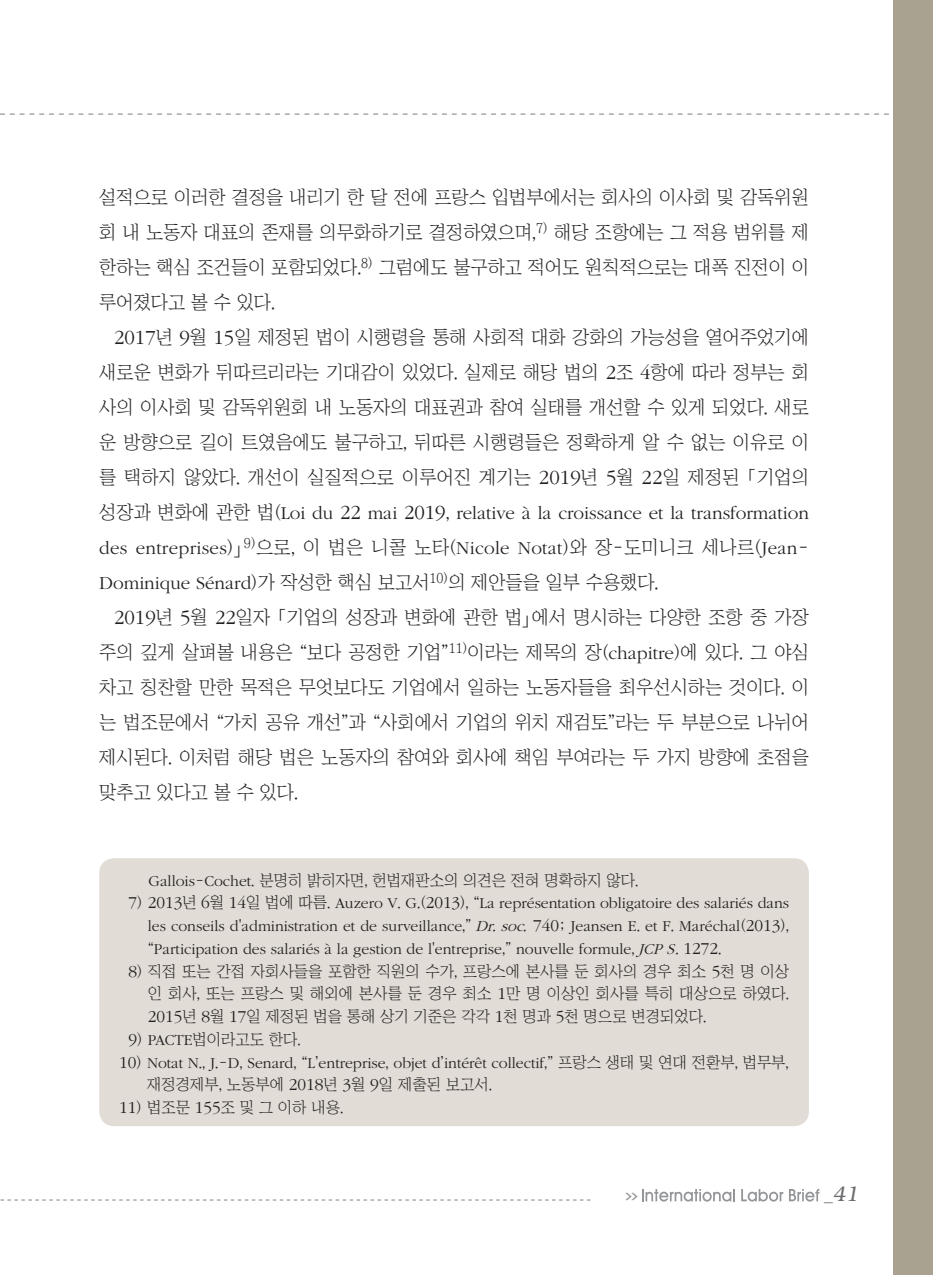
<style>
.page{position:relative;width:933px;height:1275px;background:#fff}
.page>*{position:absolute;margin:0;border:0;box-sizing:border-box;transform-origin:0 0}
.t1{font:italic 300 21px "Bookman";color:#6c6d70}
.본문{font:18.9px/35px "Chosunilbo NM";color:#231f20;text-align:justify}
.각주{font:15.75px/22.8px "Chosunilbo NM";color:#231f20;text-align:justify}
.각주-2{font:300 15.75px/22.8px "ITC Garamond Std";color:#231f20;text-align:justify}
.t2{font:700 7.88px "Ko Pub Dotum";color:#939598;scale:2 1}
.s1{font-family:"ITC Garamond Std";font-weight:300;font-size:20.82px}
.s2{font-family:"ITC Garamond Std";font-weight:300}
.s3{font-size:17.32px}
.s4{font-family:"Chosunilbo NM";font-weight:400}
.s5{font-style:italic}
.s6{font-family:"Chosunilbo NM";font-weight:400;font-style:italic}
.s7{font-family:"ITC Garamond Std";font-weight:300;font-size:17.32px}
.s8{font-family:"Helvetica";font-weight:400;font-style:normal;font-size:17.5px}
</style>
<div class="page">
<svg style="left:0;top:113px;width:889px;height:2px"></svg>
<div style="left:893px;top:0;width:40px;height:1275px;background:#aaa291"></div>
<svg style="left:0;top:1199px;width:590px;height:1px"></svg>
<svg style="left:642px;top:1189px;width:93px;height:13px"></svg>
<svg style="left:741px;top:1189px;width:42px;height:13px"></svg>
<svg style="left:789px;top:1189px;width:30px;height:12px"></svg>
<div style="left:99px;top:858px;width:710px;height:268px;background:#e1dcd5;border-radius:15px"></div>
<p class="본문" style="left:99px;top:179px;width:711px">설적으로 이러한 결정을 내리기 한 달 전에 프랑스 입법부에서는 회사의 이사회 및 감독위원 회 내 노동자 대표의 존재를 의무화하기로 결정하였으며,<sup>7)</sup> 해당 조항에는 그 적용 범위를 제 한하는 핵심 조건들이 포함되었다.<sup>8)</sup> 그럼에도 불구하고 적어도 원칙적으로는 대폭 진전이 이 루어졌다고 볼 수 있다.</p>
<p class="본문" style="left:99px;top:319px;width:711px;text-indent:15px"><span class="s1">2017</span>년 <span class="s1">9</span>월 <span class="s1">15</span>일 제정된 법이 시행령을 통해 사회적 대화 강화의 가능성을 열어주었기에 새로운 변화가 뒤따르리라는 기대감이 있었다. 실제로 해당 법의 <span class="s1">2</span>조 <span class="s1">4</span>항에 따라 정부는 회 사의 이사회 및 감독위원회 내 노동자의 대표권과 참여 실태를 개선할 수 있게 되었다. 새로 운 방향으로 길이 트였음에도 불구하고, 뒤따른 시행령들은 정확하게 알 수 없는 이유로 이 를 택하지 않았다. 개선이 실질적으로 이루어진 계기는 <span class="s1">2019</span>년 <span class="s1">5</span>월 <span class="s1">22</span>일 제정된 「기업의 성장과 변화에 관한 법(<span class="s2">Loi du</span> <span class="s1">22</span> <span class="s2">mai</span> <span class="s1">2019</span>, <span class="s2">relative à la croissance et la transformation des entreprises</span>)」<sup>9)</sup>으로, 이 법은 니콜 노타(<span class="s2">Nicole Notat</span>)와 장-도미니크 세나르(<span class="s2">Jean</span>-<span class="s2">Dominique Sénard</span>)가 작성한 핵심 보고서<sup>10)</sup>의 제안들을 일부 수용했다.</p>
<p class="본문" style="left:99px;top:599px;width:711px;text-indent:15px"><span class="s1">2019</span>년 <span class="s1">5</span>월 <span class="s1">22</span>일자 「기업의 성장과 변화에 관한 법」에서 명시하는 다양한 조항 중 가장 주의 깊게 살펴볼 내용은 “보다 공정한 기업”<sup>11)</sup>이라는 제목의 장(<span class="s2">chapitre</span>)에 있다. 그 야심 차고 칭찬할 만한 목적은 무엇보다도 기업에서 일하는 노동자들을 최우선시하는 것이다. 이 는 법조문에서 “가치 공유 개선”과 “사회에서 기업의 위치 재검토”라는 두 부분으로 나뉘어 제시된다. 이처럼 해당 법은 노동자의 참여와 회사에 책임 부여라는 두 가지 방향에 초점을 맞추고 있다고 볼 수 있다.</p>
<p class="각주" style="left:148px;top:868px;width:491px"><span class="s2">Gallois</span>-<span class="s2">Cochet</span>. 분명히 밝히자면, 헌법재판소의 의견은 전혀 명확하지 않다.</p>
<p class="각주-2" style="left:148px;top:892px;width:643px;text-indent:-19px"><span class="s3">7</span><span class="s4">)</span> <span class="s3">2013</span><span class="s4">년</span> <span class="s3">6</span><span class="s4">월</span> <span class="s3">14</span><span class="s4">일 법에 따름.</span> Auzero V<span class="s4">.</span> G<span class="s4">.(</span><span class="s3">2013</span><span class="s4">), “</span>La représentation obligatoire des salariés dans les conseils d<span class="s4">'</span>administration et de surveillance<span class="s4">,”</span> <span class="s5">Dr</span><span class="s6">.</span><span class="s5">soc</span><span class="s6">.</span> <span class="s3">740</span><span class="s4">;</span> Jeansen E<span class="s4">.</span> et F<span class="s4">.</span> Maréchal<span class="s4">(</span><span class="s3">2013</span><span class="s4">), “</span>Participation des salariés à la gestion de l<span class="s4">'</span>entreprise<span class="s4">,”</span> nouvelle formule<span class="s4">,</span> <span class="s5">JCPS</span><span class="s4">.</span> <span class="s3">1272</span><span class="s4">.</span></p>
<p class="각주" style="left:148px;top:959px;width:642px;text-indent:-19px"><span class="s7">8</span>) 직접 또는 간접 자회사들을 포함한 직원의 수가, 프랑스에 본사를 둔 회사의 경우 최소 <span class="s7">5</span>천 명 이상 인 회사, 또는 프랑스 및 해외에 본사를 둔 경우 최소 <span class="s7">1</span>만 명 이상인 회사를 특히 대상으로 하였다.<br><span class="s7">2015</span>년 <span class="s7">8</span>월 <span class="s7">17</span>일 제정된 법을 통해 상기 기준은 각각 <span class="s7">1</span>천 명과 <span class="s7">5</span>천 명으로 변경되었다.</p>
<p class="각주" style="left:129px;top:1028px;width:174px"><span class="s7">9</span>) <span class="s2">PACTE</span>법이라고도 한다.</p>
<p class="각주" style="left:147px;top:1050px;width:643px;text-indent:-28px"><span class="s7">10</span>) <span class="s2">Notat N</span>., <span class="s2">J</span>.-<span class="s2">D</span>, <span class="s2">Senard</span>, “<span class="s2">L</span>’<span class="s2">entreprise</span>, <span class="s2">objet d</span>’<span class="s2">intérêt collectif</span>,” 프랑스 생태 및 연대 전환부, 법무부, 재정경제부, 노동부에 <span class="s7">2018</span>년 <span class="s7">3</span>월 <span class="s7">9</span>일 제출된 보고서.</p>
<p class="각주" style="left:119px;top:1096px;width:226px"><span class="s7">11</span>) 법조문 <span class="s7">155</span>조 및 그 이하 내용.</p>
<p class="t2" style="left:625px;top:1192px;width:8px">&gt;&gt;</p>
<p class="t1" style="left:824px;top:1182px;width:36px"><span class="s8">_</span>41</p>
</div>
